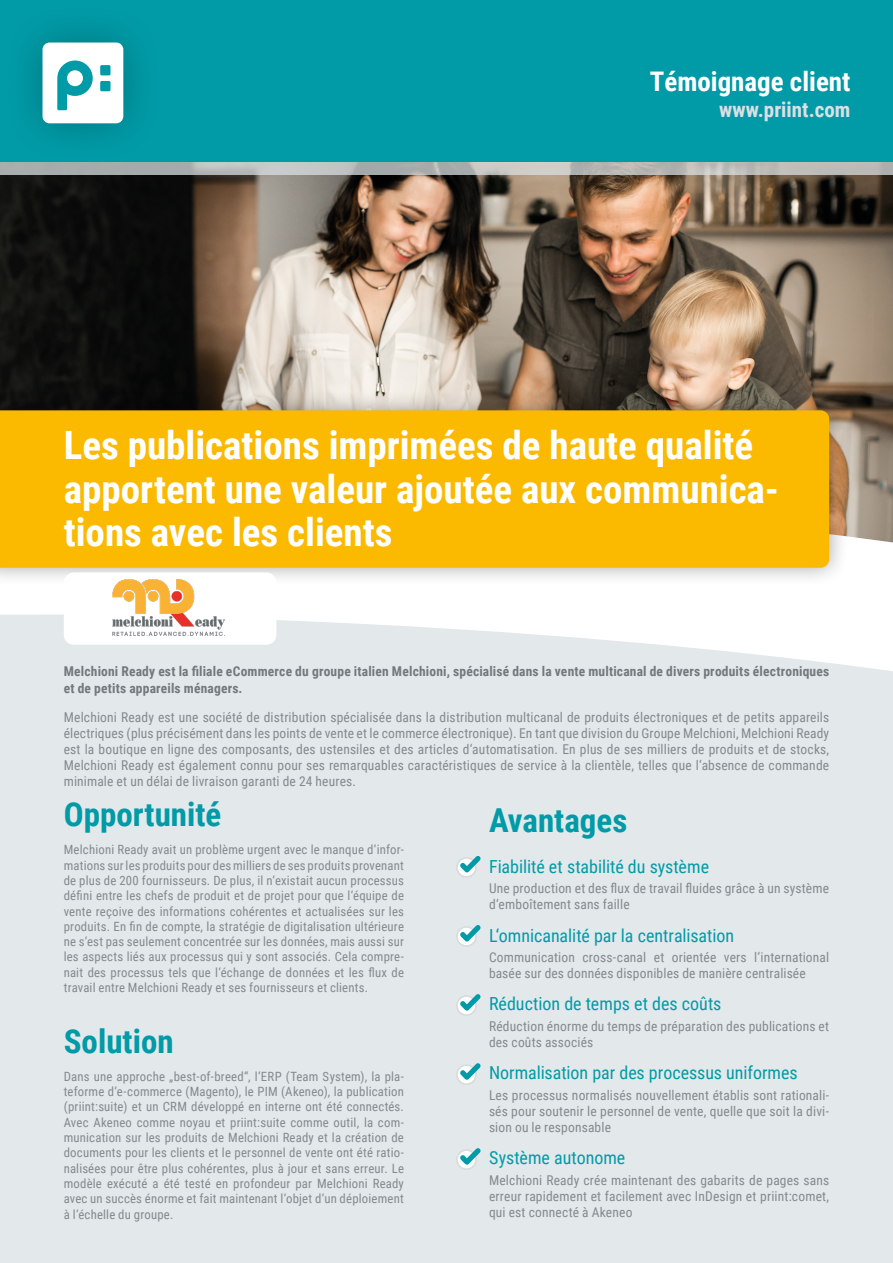
<style>
.page{position:relative;width:893px;height:1263px;background:#fff}
.page>*{position:absolute;margin:0;border:0;box-sizing:border-box;transform-origin:0 0}
.t1{font:700 39px/43.5px "Roboto Condensed";color:#fff}
.t2{font:700 33px "Roboto Condensed";color:#009ba7}
.t3{font:700 27px "Roboto Condensed";color:#fff}
.t4{font:700 21px "Roboto Condensed";color:#dae0e3}
.t5{font:18px "Roboto Condensed";color:#009ba7}
.t6{font:13.5px/16.2px "Roboto Condensed";letter-spacing:.01em;color:#838a8e;text-align:justify}
.t7{font:700 13.5px/16.2px "Roboto Condensed";letter-spacing:.015em;color:#72797d}
.t8{font:12.75px/15.3px "Roboto Condensed";letter-spacing:.015em;color:#838a8e;text-align:justify}
</style>
<div class="page">
<img style="left:0;top:174px;width:893px;height:311px">
<svg style="left:0;top:162px;width:893px;height:12px;background:#b6b8b7"></svg>
<div style="left:0;top:0;width:893px;height:162px;background:#009ba7"></div>
<div style="left:3px;top:3px;width:160px;height:160px;background:#000;opacity:.25"></div>
<div style="left:43px;top:43px;width:80px;height:80px;background:#fff;border-radius:7px"></div>
<svg style="left:57px;top:61px;width:36px;height:49px"></svg>
<div style="left:100px;top:65px;width:11px;height:10px;background:#009ba7;border-radius:2px"></div>
<div style="left:100px;top:81px;width:11px;height:10px;background:#009ba7;border-radius:2px"></div>
<svg style="left:849px;top:485px;width:44px;height:58px;background:#ada294"></svg>
<div style="left:0;top:390px;width:849px;height:198px;background:#000;opacity:.35"></div>
<div style="left:0;top:410px;width:829px;height:158px;background:#fbba00"></div>
<div style="left:0;top:614px;width:893px;height:649px;background:#e3e8ea"></div>
<div style="left:456px;top:926px;width:21px;height:21px;background:#d9dcde;border-radius:50%"></div>
<div style="left:458px;top:928px;width:17px;height:17px;background:#fff;border-radius:50%"></div>
<svg style="left:456px;top:925px;width:24px;height:19px"></svg>
<div style="left:456px;top:995px;width:21px;height:21px;background:#d9dcde;border-radius:50%"></div>
<div style="left:458px;top:997px;width:17px;height:17px;background:#fff;border-radius:50%"></div>
<svg style="left:456px;top:994px;width:24px;height:19px"></svg>
<div style="left:64px;top:572px;width:212px;height:73px;background:#fff;border-radius:10px"></div>
<img style="left:113px;top:579px;width:112px;height:57px">
<div style="left:456px;top:1149px;width:21px;height:21px;background:#d9dcde;border-radius:50%"></div>
<div style="left:458px;top:1151px;width:17px;height:17px;background:#fff;border-radius:50%"></div>
<svg style="left:456px;top:1148px;width:24px;height:19px"></svg>
<div style="left:456px;top:1064px;width:21px;height:21px;background:#d9dcde;border-radius:50%"></div>
<svg style="left:456px;top:1063px;width:24px;height:20px"></svg>
<div style="left:456px;top:857px;width:21px;height:21px;background:#d9dcde;border-radius:50%"></div>
<div style="left:458px;top:859px;width:17px;height:17px;background:#fff;border-radius:50%"></div>
<svg style="left:456px;top:856px;width:24px;height:19px"></svg>
<h3 class="t3" style="left:650px;top:63px;width:202px">Témoignage client</h3>
<h3 class="t4" style="left:719px;top:95px;width:133px">www.priint.com</h3>
<h1 class="t1" style="left:64px;top:422px;width:717px">Les publications imprimées de haute qualité apportent une valeur ajoutée aux communica&shy;tions avec les clients</h1>
<p class="t7" style="left:64px;top:663px;width:767px">Melchioni Ready est la filiale eCommerce du groupe italien Melchioni, spécialisé dans la vente multicanal de divers produits électroniques et de petits appareils ménagers.</p>
<p class="t6" style="left:64px;top:708px;width:767px">Melchioni Ready est une société de distribution spécialisée dans la distribution multicanal de produits électroniques et de petits appareils électriques (plus précisément dans les points de vente et le commerce électronique). En tant que division du Groupe Melchioni, Melchioni Ready est la boutique en ligne des composants, des ustensiles et des articles d‘automatisation. En plus de ses milliers de produits et de stocks, Melchioni Ready est également connu pour ses remarquables caractéristiques de service à la clientèle, telles que l‘absence de commande minimale et un délai de livraison garanti de 24 heures.</p>
<h2 class="t2" style="left:64px;top:791px;width:159px">Opportunité</h2>
<p class="t8" style="left:64px;top:842px;width:342px">Melchioni Ready avait un problème urgent avec le manque d‘infor&shy;mations sur les produits pour des milliers de ses produits provenant de plus de 200 fournisseurs. De plus, il n‘existait aucun processus défini entre les chefs de produit et de projet pour que l‘équipe de vente reçoive des informations cohérentes et actualisées sur les produits. En fin de compte, la stratégie de digitalisation ultérieure ne s‘est pas seulement concentrée sur les données, mais aussi sur les aspects liés aux processus qui y sont associés. Cela compre&shy;nait des processus tels que l‘échange de données et les flux de travail entre Melchioni Ready et ses fournisseurs et clients.</p>
<h2 class="t2" style="left:64px;top:1018px;width:111px">Solution</h2>
<p class="t8" style="left:64px;top:1068px;width:342px">Dans une approche „best-of-breed“, l‘ERP (Team System), la pla&shy;teforme d‘e-commerce (Magento), le PIM (Akeneo), la publication (priint:suite) et un CRM développé en interne ont été connectés.<br>Avec Akeneo comme noyau et priint:suite comme outil, la com&shy;munication sur les produits de Melchioni Ready et la création de documents pour les clients et le personnel de vente ont été ratio&shy;nalisées pour être plus cohérentes, plus à jour et sans erreur. Le modèle exécuté a été testé en profondeur par Melchioni Ready avec un succès énorme et fait maintenant l‘objet d‘un déploiement à l‘échelle du groupe.</p>
<h2 class="t2" style="left:489px;top:797px;width:140px">Avantages</h2>
<h3 class="t5" style="left:489px;top:854px;width:222px">Fiabilité et stabilité du système</h3>
<p class="t6" style="left:489px;top:880px;width:342px">Une production et des flux de travail fluides grâce à un système d‘emboîtement sans faille</p>
<h3 class="t5" style="left:489px;top:922px;width:247px">L‘omnicanalité par la centralisation</h3>
<p class="t6" style="left:489px;top:948px;width:342px">Communication cross-canal et orientée vers l‘international basée sur des données disponibles de manière centralisée</p>
<h3 class="t5" style="left:489px;top:991px;width:234px">Réduction de temps et des coûts</h3>
<p class="t6" style="left:489px;top:1017px;width:342px">Réduction énorme du temps de préparation des publications et des coûts associés</p>
<h3 class="t5" style="left:489px;top:1060px;width:310px">Normalisation par des processus uniformes</h3>
<p class="t6" style="left:489px;top:1086px;width:342px">Les processus normalisés nouvellement établis sont rationali&shy;sés pour soutenir le personnel de vente, quelle que soit la divi&shy;sion ou le responsable</p>
<h3 class="t5" style="left:489px;top:1145px;width:138px">Système autonome</h3>
<p class="t6" style="left:489px;top:1171px;width:342px">Melchioni Ready crée maintenant des gabarits de pages sans erreur rapidement et facilement avec InDesign et priint:comet, qui est connecté à Akeneo</p>
</div>
